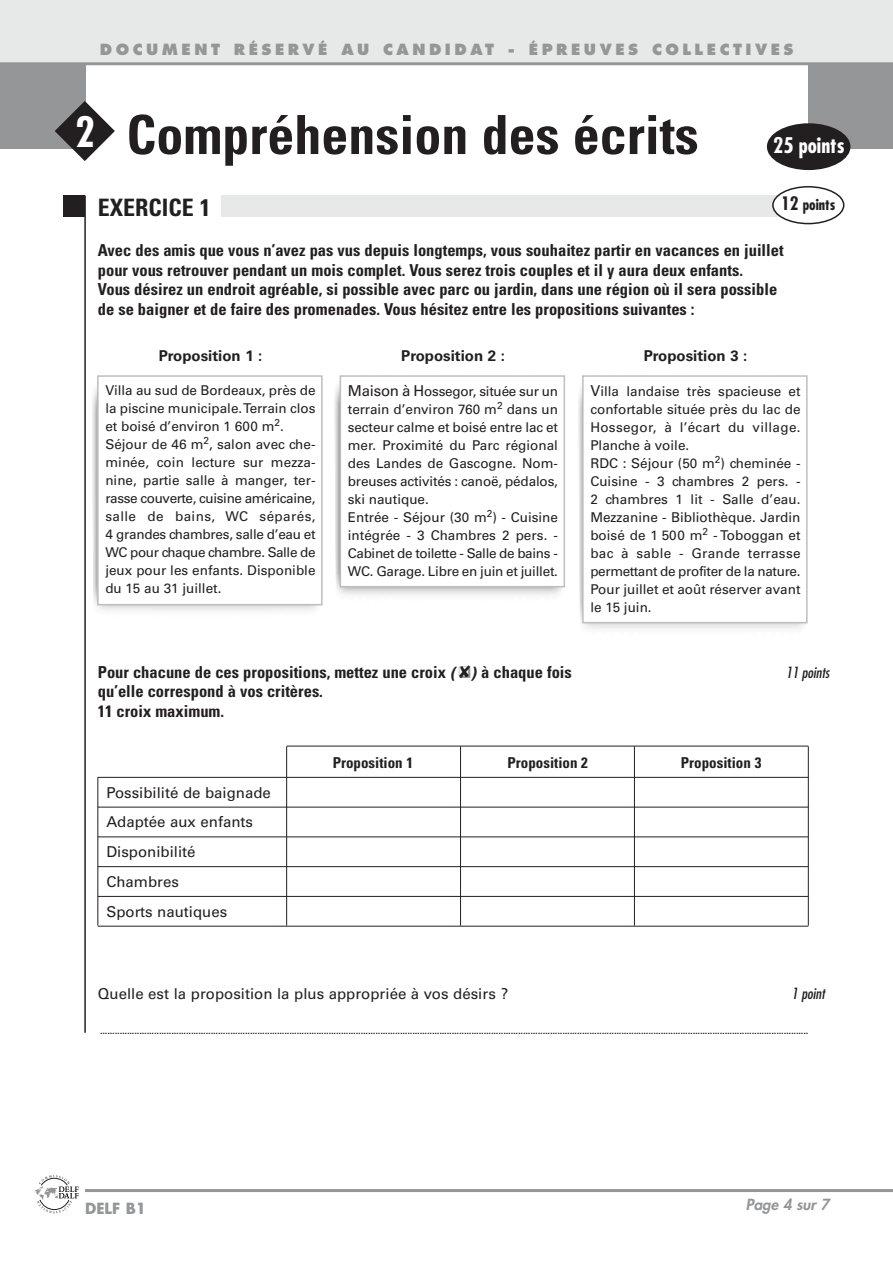
<style>
.page{position:relative;width:893px;height:1263px;background:#fff}
.page>*{position:absolute;margin:0;border:0;box-sizing:border-box;transform-origin:0 0}
.t1{font:700 condensed 54px "Univers";color:#231f20}
.t2{font:700 condensed 24px "Univers";color:#231f20}
.t3{font:700 condensed 21px "Futura";color:#fff}
.t4{font:700 condensed 16.5px/19.5px "Univers";color:#231f20}
.t5{font:15px/29.7px "Univers";color:#231f20}
.t6{font:800 15px "Futura";letter-spacing:.235em;color:#949698}
.t7{font:700 15px "Univers";color:#231f20}
.t8{font:700 condensed 15px "Univers";color:#231f20}
.t9{font:italic condensed 15px "Futura";color:#231f20}
.t10{font:italic 800 15px "Futura";color:#949698}
.t11{font:700 condensed 15px "Futura";color:#231f20}
.t12{font:700 15px "Futura";color:#949698}
.t13{font:13.5px/18px "Univers";color:#231f20}
.t14{font:italic condensed 12px "Futura";color:#231f20}
.s1{font-family:"Futura";font-size:40.65px;color:#fff}
.s2{font-size:18px}
.s3{font-size:15px}
.s4{font-family:"Franklin Gothic";font-weight:600;font-style:italic;font-stretch:normal}
.s5{color:#949698}
</style>
<div class="page">
<img style="left:92px;top:388px;width:229px;height:223px">
<div style="left:98px;top:376px;width:224px;height:229px;background:#fff"></div>
<div style="left:97px;top:375px;width:225px;height:230px;border:2px solid #bcbec0"></div>
<img style="left:334px;top:386px;width:229px;height:209px">
<div style="left:340px;top:376px;width:224px;height:211px;background:#fff"></div>
<div style="left:339px;top:375px;width:226px;height:212px;border:2px solid #bcbec0"></div>
<img style="left:578px;top:388px;width:228px;height:241px">
<div style="left:583px;top:376px;width:223px;height:247px;background:#fff"></div>
<div style="left:582px;top:375px;width:225px;height:248px;border:2px solid #bcbec0"></div>
<div style="left:808px;top:64px;width:84px;height:85px;background:#949698"></div>
<div style="left:0;top:64px;width:85px;height:85px;background:#949698"></div>
<div style="left:221px;top:196px;width:587px;height:21px;background:#e7e8e8"></div>
<svg style="left:772px;top:186px;width:72px;height:38px"></svg>
<div style="left:64px;top:196px;width:21px;height:21px;background:#231f20"></div>
<hr style="left:84px;top:196px;width:2px;height:837px;background:#231f20">
<div style="left:0;top:0;width:892px;height:64px;background:#e7e8e8"></div>
<hr style="left:85px;top:1189px;width:807px;height:3px;background:#949698">
<hr style="left:0;top:62px;width:892px;height:3px;background:#949698">
<svg style="left:34px;top:1175px;width:45px;height:39px"></svg>
<svg style="left:55px;top:101px;width:60px;height:60px"></svg>
<div style="left:766px;top:123px;width:84px;height:47px;background:#231f20;border-radius:50%"></div>
<hr style="left:98px;top:807px;width:710px;height:1px;background:#231f20">
<hr style="left:98px;top:777px;width:710px;height:1px;background:#231f20">
<hr style="left:286px;top:746px;width:522px;height:1px;background:#231f20">
<hr style="left:98px;top:837px;width:710px;height:1px;background:#231f20">
<hr style="left:98px;top:866px;width:710px;height:1px;background:#231f20">
<hr style="left:98px;top:896px;width:710px;height:1px;background:#231f20">
<hr style="left:98px;top:926px;width:710px;height:1px;background:#231f20">
<hr style="left:286px;top:746px;width:1px;height:180px;background:#231f20">
<hr style="left:460px;top:746px;width:1px;height:180px;background:#231f20">
<hr style="left:634px;top:746px;width:1px;height:180px;background:#231f20">
<hr style="left:97px;top:777px;width:1px;height:149px;background:#231f20">
<hr style="left:807px;top:746px;width:1px;height:180px;background:#231f20">
<p class="t6" style="left:100px;top:43px;width:695px">DOCUMENT RÉSERVÉ AU CANDIDAT - ÉPREUVES COLLECTIVES</p>
<h1 class="t1" style="left:75px;top:115px;width:625px"><span class="s1">2</span> Compréhension des écrits</h1>
<h3 class="t3" style="left:773px;top:136px;width:73px">25 points</h3>
<p class="t11" style="left:781px;top:198px;width:56px"><span class="s2">12</span> points</p>
<h2 class="t2" style="left:98px;top:198px;width:114px">EXERCICE 1</h2>
<p class="t4" style="left:98px;top:242px;width:687px">Avec des amis que vous n’avez pas vus depuis longtemps, vous souhaitez partir en vacances en juillet pour vous retrouver pendant un mois complet. Vous serez trois couples et il y aura deux enfants.<br>Vous désirez un endroit agréable, si possible avec parc ou jardin, dans une région où il sera possible de se baigner et de faire des promenades. Vous hésitez entre les propositions suivantes :</p>
<p class="t7" style="left:159px;top:351px;width:105px">Proposition 1 :</p>
<p class="t13" style="left:105px;top:382px;width:212px">Villa au sud de Bordeaux, près de la piscine municipale. Terrain clos et boisé d’environ 1 600 m<sup>2</sup>.<br>Séjour de 46 m<sup>2</sup>, salon avec che&shy;minée, coin lecture sur mezza&shy;nine, partie salle à manger, ter&shy;rasse couverte, cuisine américaine, salle de bains, WC séparés,<br>4 grandes chambres, salle d’eau et<br>WC pour chaque chambre. Salle de jeux pour les enfants. Disponible du 15 au 31 juillet.</p>
<p class="t7" style="left:401px;top:351px;width:105px">Proposition 2 :</p>
<p class="t13" style="left:348px;top:383px;width:212px"><span class="s3">Maison à H</span>ossegor, située sur un terrain d’environ 760 m<sup>2</sup> dans un secteur calme et boisé entre lac et mer. Proximité du Parc régional des Landes de Gascogne. Nom&shy;breuses activités : canoë, pédalos, ski nautique.<br>Entrée - Séjour (30 m<sup>2</sup>) - Cuisine intégrée - 3 Chambres 2 pers. -<br>Cabinet de toilette - Salle de bains -<br>WC. Garage. Libre en juin et juillet.</p>
<p class="t7" style="left:643px;top:351px;width:105px">Proposition 3 :</p>
<p class="t13" style="left:590px;top:383px;width:212px"><span class="s3">V</span>illa landaise très spacieuse et confortable située près du lac de<br>Hossegor, à l’écart du village.<br>Planche à voile.<br>RDC : Séjour (50 m<sup>2</sup>) cheminée -<br>Cuisine - 3 chambres 2 pers. -<br>2 chambres 1 lit - Salle d’eau.<br>Mezzanine - Bibliothèque. Jardin boisé de 1 500 m<sup>2</sup> - Toboggan et bac à sable - Grande terrasse permettant de profiter de la nature.<br>Pour juillet et août réserver avant le 15 juin.</p>
<p class="t4" style="left:98px;top:664px;width:475px">Pour chacune de ces propositions, mettez une croix <span class="s4">(</span><span class="s5">❏</span><span class="s4">)</span> à chaque fois</p>
<p class="t9" style="left:786px;top:665px;width:45px">11 points</p>
<p class="t4" style="left:98px;top:683px;width:227px">qu’elle correspond à vos critères.<br>11 croix maximum.</p>
<p class="t5" style="left:106px;top:779px;width:166px">Possibilité de baignade<br>Adaptée aux enfants<br>Disponibilité<br>Chambres<br>Sports nautiques</p>
<p class="t8" style="left:333px;top:757px;width:82px">Proposition 1</p>
<p class="t8" style="left:507px;top:757px;width:82px">Proposition 2</p>
<p class="t8" style="left:681px;top:757px;width:82px">Proposition 3</p>
<p class="t5" style="left:98px;top:980px;width:412px">Quelle est la proposition la plus appropriée à vos désirs ?</p>
<p class="t9" style="left:792px;top:986px;width:34px">1 point</p>
<p class="t14" style="left:100px;top:1024px;width:709px">................................................................................................................................................................................................................................................................................................</p>
<p class="t12" style="left:85px;top:1201px;width:63px">DELF B1</p>
<p class="t10" style="left:745px;top:1198px;width:85px">Page 4 sur 7</p>
</div>
